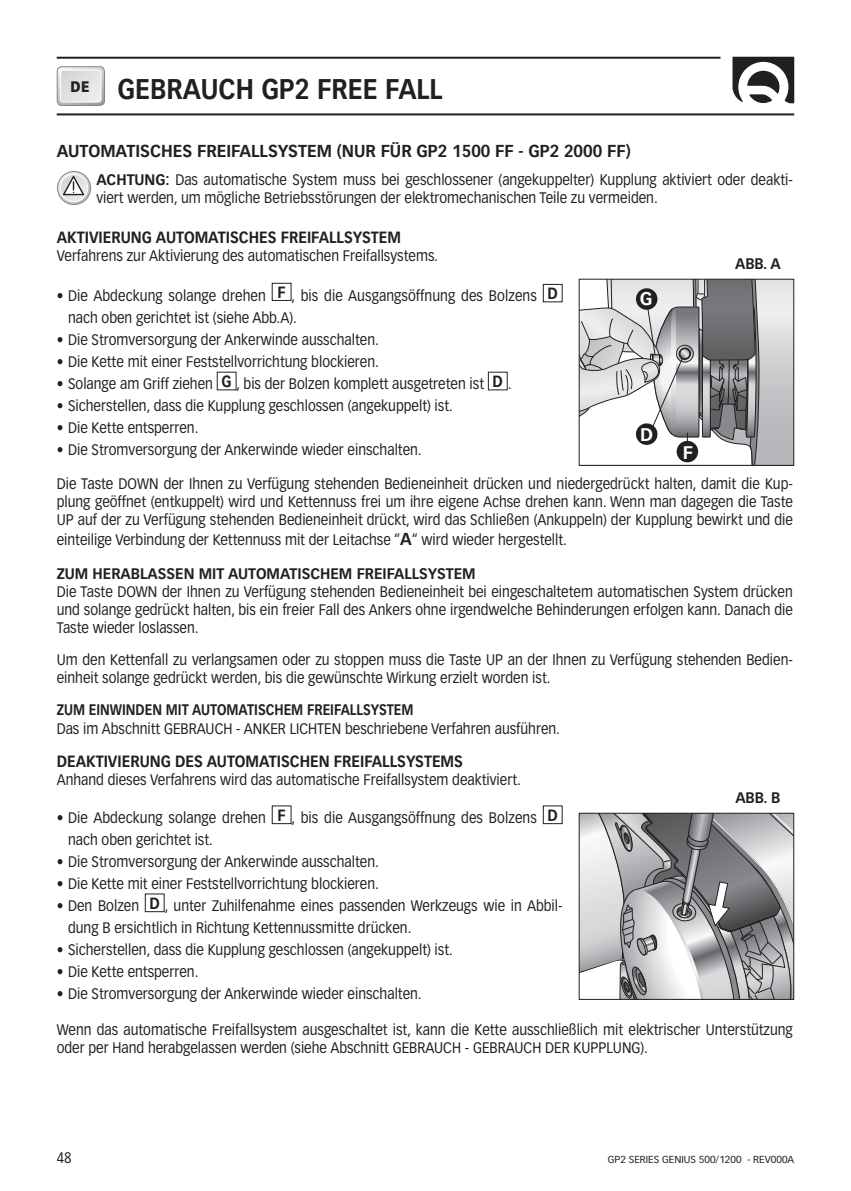
<style>
.page{position:relative;width:851px;height:1191px;background:#fff}
.page>*{position:absolute;margin:0;border:0;box-sizing:border-box;transform-origin:0 0}
.t1{font:700 28px "Vectora LH";color:#231f20;scale:.9 1}
.t2{font:700 18px "Vectora LH";color:#fff}
.t3{font:700 17px "Vectora LH";color:#231f20;scale:.95 1}
.t4{font:700 16px "Vectora LH";color:#231f20;scale:.9 1}
.t5{font:15px/18px "Vectora LH";color:#231f20;scale:.9 1}
.t6{font:700 15px "Vectora LH";color:#231f20;scale:.95 1}
.t7{font:700 15px "Vectora LH";color:#231f20;scale:.85 1}
.t8{font:900 15px "Vectora LH";color:#231f20;scale:.9 1}
.t9{font:10px "Vectora LH";color:#231f20}
.s1{font-weight:700}
.s2{font-weight:700;font-size:16px}
.s3{font-weight:700;font-size:17px}
</style>
<div class="page">
<hr style="left:57px;top:113px;width:737px;height:2px;background:#231f20">
<svg style="left:57px;top:67px;width:47px;height:38px"></svg>
<div style="left:57px;top:66px;width:48px;height:40px;border:1px solid #808285;border-radius:5px"></div>
<div style="left:61px;top:70px;width:40px;height:32px;background:#e0e1e3;border-radius:3px"></div>
<div style="left:60px;top:70px;width:41px;height:32px;border:1px solid #fff;border-radius:3px"></div>
<hr style="left:57px;top:57px;width:663px;height:2px;background:#231f20">
<svg style="left:732px;top:57px;width:62px;height:46px"></svg>
<div style="left:272px;top:283px;width:19px;height:18px;border:1px solid #231f20"></div>
<div style="left:542px;top:284px;width:20px;height:18px;border:1px solid #231f20"></div>
<div style="left:217px;top:372px;width:19px;height:18px;border:1px solid #231f20"></div>
<div style="left:488px;top:372px;width:19px;height:18px;border:1px solid #231f20"></div>
<div style="left:272px;top:805px;width:19px;height:19px;border:1px solid #231f20"></div>
<div style="left:542px;top:805px;width:20px;height:19px;border:1px solid #231f20"></div>
<div style="left:145px;top:893px;width:20px;height:19px;border:1px solid #231f20"></div>
<svg style="left:57px;top:171px;width:34px;height:33px"></svg>
<div style="left:57px;top:171px;width:34px;height:34px;border:1px solid #808285;border-radius:50%"></div>
<svg style="left:60px;top:174px;width:28px;height:28px"></svg>
<div style="left:60px;top:174px;width:28px;height:28px;border:1px solid #fff;border-radius:50%"></div>
<svg style="left:63px;top:176px;width:21px;height:19px"></svg>
<svg style="left:579px;top:813px;width:214px;height:186px"></svg>
<svg style="left:580px;top:281px;width:212px;height:183px"></svg>
<div style="left:578px;top:279px;width:216px;height:187px;border:1px solid #231f20"></div>
<p class="t8" style="left:70px;top:77px;width:23px">DE</p>
<h1 class="t1" style="left:117px;top:72px;width:363px">GEBRAUCH GP2 FREE FALL</h1>
<p class="t3" style="left:57px;top:141px;width:605px">AUTOMATISCHES FREIFALLSYSTEM (NUR FÜR GP2 1500 FF - GP2 2000 FF)</p>
<p class="t5" style="left:96px;top:171px;width:775px"><span class="s1">ACHTUNG:</span> Das automatische System muss bei geschlossener (angekuppelter) Kupplung aktiviert oder deakti&shy;viert werden, um mögliche Betriebsstörungen der elektromechanischen Teile zu vermeiden.</p>
<p class="t4" style="left:57px;top:227px;width:384px">AKTIVIERUNG AUTOMATISCHES FREIFALLSYSTEM</p>
<p class="t5" style="left:57px;top:247px;width:425px">Verfahrens zur Aktivierung des automatischen Freifallsystems.</p>
<p class="t5" style="left:68px;top:285px;width:545px;line-height:22px;text-indent:-11px">• Die Abdeckung solange drehen <sup>F</sup> , bis die Ausgangsöffnung des Bolzens <span class="s2">D </span>nach oben gerichtet ist (siehe Abb.A).</p>
<p class="t5" style="left:57px;top:331px;width:359px">• Die Stromversorgung der Ankerwinde ausschalten.</p>
<p class="t5" style="left:57px;top:353px;width:359px">• Die Kette mit einer Feststellvorrichtung blockieren.</p>
<p class="t5" style="left:57px;top:375px;width:506px">• Solange am Griff ziehen <span class="s2">G</span> , bis der Bolzen komplett ausgetreten ist <span class="s2">D</span> .</p>
<p class="t5" style="left:57px;top:397px;width:441px">• Sicherstellen, dass die Kupplung geschlossen (angekuppelt) ist.</p>
<p class="t5" style="left:57px;top:419px;width:159px">• Die Kette entsperren.</p>
<p class="t5" style="left:57px;top:441px;width:407px">• Die Stromversorgung der Ankerwinde wieder einschalten.</p>
<p class="t5" style="left:57px;top:475px;width:819px;text-align:justify">Die Taste DOWN der Ihnen zu Verfügung stehenden Bedieneinheit drücken und niedergedrückt halten, damit die Kup&shy;plung geöffnet (entkuppelt) wird und Kettennuss frei um ihre eigene Achse drehen kann. Wenn man dagegen die Taste UP auf der zu Verfügung stehenden Bedieneinheit drückt, wird das Schließen (Ankuppeln) der Kupplung bewirkt und die</p>
<p class="t5" style="left:57px;top:531px;width:568px">einteilige Verbindung der Kettennuss mit der Leitachse “<span class="s3">A</span>“ wird wieder hergestellt.</p>
<p class="t6" style="left:57px;top:565px;width:442px">ZUM HERABLASSEN MIT AUTOMATISCHEM FREIFALLSYSTEM</p>
<p class="t5" style="left:57px;top:583px;width:819px;text-align:justify">Die Taste DOWN der Ihnen zu Verfügung stehenden Bedieneinheit bei eingeschaltetem automatischen System drücken und solange gedrückt halten, bis ein freier Fall des Ankers ohne irgendwelche Behinderungen erfolgen kann. Danach die Taste wieder loslassen.</p>
<p class="t5" style="left:57px;top:651px;width:819px">Um den Kettenfall zu verlangsamen oder zu stoppen muss die Taste UP an der Ihnen zu Verfügung stehenden Bedien&shy;einheit solange gedrückt werden, bis die gewünschte Wirkung erzielt worden ist.</p>
<p class="t7" style="left:57px;top:701px;width:421px">ZUM EINWINDEN MIT AUTOMATISCHEM FREIFALLSYSTEM</p>
<p class="t5" style="left:57px;top:719px;width:560px">Das im Abschnitt GEBRAUCH - ANKER LICHTEN beschriebene Verfahren ausführen.</p>
<p class="t4" style="left:57px;top:751px;width:453px">DEAKTIVIERUNG DES AUTOMATISCHEN FREIFALLSYSTEMS</p>
<p class="t5" style="left:57px;top:770px;width:517px">Anhand dieses Verfahrens wird das automatische Freifallsystem deaktiviert.</p>
<p class="t5" style="left:68px;top:806px;width:545px;line-height:22px;text-indent:-11px">• Die Abdeckung solange drehen <span class="s2">F</span> , bis die Ausgangsöffnung des Bolzens <span class="s2">D </span>nach oben gerichtet ist.</p>
<p class="t5" style="left:57px;top:852px;width:359px">• Die Stromversorgung der Ankerwinde ausschalten.</p>
<p class="t5" style="left:57px;top:874px;width:359px">• Die Kette mit einer Feststellvorrichtung blockieren.</p>
<p class="t5" style="left:68px;top:894px;width:551px;line-height:22px;text-indent:-11px">• Den Bolzen <span class="s2">D</span> , unter Zuhilfenahme eines passenden Werkzeugs wie in Abbil&shy;dung B ersichtlich in Richtung Kettennussmitte drücken.</p>
<p class="t5" style="left:57px;top:940px;width:441px">• Sicherstellen, dass die Kupplung geschlossen (angekuppelt) ist.</p>
<p class="t5" style="left:57px;top:962px;width:159px">• Die Kette entsperren.</p>
<p class="t5" style="left:57px;top:984px;width:407px">• Die Stromversorgung der Ankerwinde wieder einschalten.</p>
<p class="t5" style="left:57px;top:1020px;width:819px">Wenn das automatische Freifallsystem ausgeschaltet ist, kann die Kette ausschließlich mit elektrischer Unterstützung oder per Hand herabgelassen werden (siehe Abschnitt GEBRAUCH - GEBRAUCH DER KUPPLUNG).</p>
<p class="t6" style="left:735px;top:254px;width:50px">ABB. A</p>
<p class="t2" style="left:639px;top:288px;width:14px">G</p>
<p class="t2" style="left:640px;top:424px;width:14px">D</p>
<p class="t2" style="left:682px;top:441px;width:12px">F</p>
<p class="t2" style="left:683px;top:445px;width:12px">F</p>
<p class="t6" style="left:735px;top:789px;width:49px">ABB. B</p>
<p class="t5" style="left:57px;top:1148px;width:18px">48</p>
<p class="t9" style="left:607px;top:1153px;width:188px">GP2 SERIES GENIUS 500/1200 - REV000A</p>
</div>
